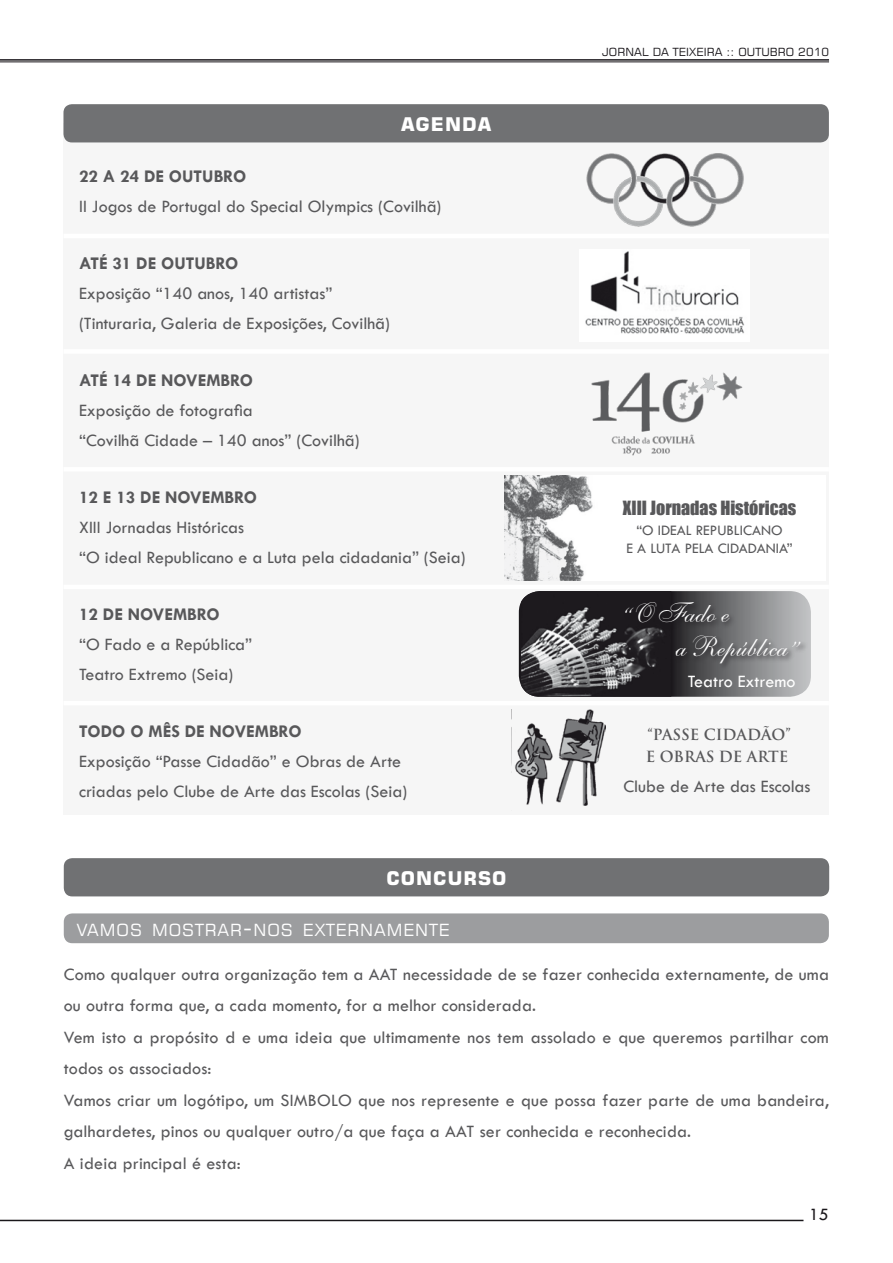
<style>
.page{position:relative;width:893px;height:1263px;background:#fff}
.page>*{position:absolute;margin:0;border:0;box-sizing:border-box;transform-origin:0 0}
.t1{font:28.2px/33.9px "Shelley Allegro Script";color:#fff}
.t2{font:700 18.9px "Square 721 BT";letter-spacing:.055em;color:#fff}
.t3{font:18px/31.5px "Tw Cen";letter-spacing:.01em;color:#58585a}
.t4{font:700 18px "Tw Cen";color:#58585a}
.t5{font:18px "Impact";color:#58585a}
.t6{font:18px "Tw Cen";color:#fff}
.t7{font:18px "Tw Cen";color:#1a171b}
.t8{font:16.8px "Square 721 BT";color:#fff}
.t9{font:15px "Tw Cen";color:#58585a}
.t10{font:700 15px/21.6px "Trajan";color:#58585a}
.t11{font:11.25px "Square 721 BT";letter-spacing:.01em;color:#1a171b}
.s1{font-size:24px}
</style>
<div class="page">
<hr style="left:0;top:59px;width:829px;height:2px;background:#1a171b">
<hr style="left:0;top:62px;width:829px;height:1px;background:#1a171b">
<hr style="left:0;top:1220px;width:803px;height:1px;background:#1a171b">
<div style="left:63px;top:123px;width:766px;height:692px;background:#f6f6f6"></div>
<div style="left:63px;top:104px;width:766px;height:38px;background:#707173;border-radius:9px"></div>
<img style="left:586px;top:153px;width:158px;height:74px">
<img style="left:591px;top:372px;width:152px;height:84px">
<hr style="left:63px;top:234px;width:766px;height:4px;background:#fff">
<div style="left:63px;top:349px;width:766px;height:5px;background:#fff"></div>
<hr style="left:63px;top:467px;width:766px;height:4px;background:#fff">
<hr style="left:63px;top:585px;width:766px;height:4px;background:#fff">
<hr style="left:63px;top:701px;width:766px;height:4px;background:#fff">
<img style="left:585px;top:251px;width:159px;height:83px">
<div style="left:504px;top:475px;width:321px;height:106px;background:#fff"></div>
<img style="left:504px;top:475px;width:89px;height:106px">
<svg style="left:519px;top:591px;width:291px;height:106px;background:#78787a"></svg>
<img style="left:521px;top:591px;width:150px;height:106px">
<div style="left:623px;top:601px;width:270px;height:82px;background:#1a171b;opacity:.75"></div>
<img style="left:515px;top:710px;width:90px;height:96px">
<div style="left:64px;top:858px;width:765px;height:38px;background:#707173;border-radius:9px"></div>
<div style="left:64px;top:913px;width:765px;height:30px;background:#9c9d9f;border-radius:9px"></div>
<p class="t2" style="left:401px;top:113px;width:92px">AGENDA</p>
<p class="t4" style="left:79px;top:165px;width:146px">22 A 24 DE OUTUBRO</p>
<p class="t3" style="left:79px;top:190px;width:364px">II Jogos de Portugal do Special Olympics (Covilhã)</p>
<p class="t4" style="left:79px;top:252px;width:139px">ATÉ 31 DE OUTUBRO</p>
<p class="t3" style="left:79px;top:278px;width:312px;line-height:30px">Exposição “140 anos, 140 artistas” (Tinturaria, Galeria de Exposições, Covilhã)</p>
<p class="t4" style="left:79px;top:369px;width:153px">ATÉ 14 DE NOVEMBRO</p>
<p class="t3" style="left:79px;top:395px;width:282px;line-height:30px">Exposição de fotografia<br>“Covilhã Cidade – 140 anos” (Covilhã)</p>
<p class="t4" style="left:79px;top:486px;width:157px">12 E 13 DE NOVEMBRO</p>
<p class="t3" style="left:79px;top:512px;width:388px;line-height:30px">XIII Jornadas Históricas<br>“O ideal Republicano e a Luta pela cidadania” (Seia)</p>
<p class="t4" style="left:79px;top:603px;width:120px">12 DE NOVEMBRO</p>
<p class="t3" style="left:79px;top:629px;width:175px;line-height:30px">“O Fado e a República”<br>Teatro Extremo (Seia)</p>
<p class="t4" style="left:79px;top:720px;width:22px">TODO</p>
<p class="t4" style="left:130px;top:720px;width:150px">O MÊS DE NOVEMBRO</p>
<p class="t3" style="left:79px;top:746px;width:330px;line-height:30px">Exposição “Passe Cidadão” e Obras de Arte criadas pelo Clube de Arte das Escolas (Seia)</p>
<p class="t2" style="left:386px;top:866px;width:122px">CONCURSO</p>
<p class="t11" style="left:602px;top:44px;width:228px">JORNAL DA TEIXEIRA :: OUTUBRO 2010</p>
<p class="t5" style="left:623px;top:496px;width:175px">XIII Jornadas Históricas</p>
<p class="t9" style="left:636px;top:521px;width:29px">“O ideal</p>
<p class="t9" style="left:696px;top:521px;width:17px">Republicano</p>
<p class="t9" style="left:627px;top:539px;width:39px">e a Luta</p>
<p class="t9" style="left:685px;top:539px;width:8px">pela</p>
<p class="t9" style="left:718px;top:539px;width:9px">cidadania</p>
<p class="t9" style="left:787px;top:539px;width:7px">”</p>
<h1 class="t1" style="left:676px;top:597px;width:125px;text-indent:-55px">“O Fado e<br>a República”</h1>
<p class="t6" style="left:688px;top:671px;width:109px">Teatro Extremo</p>
<p class="t10" style="left:646px;top:724px;width:147px">“PASSE CIDADÃO”<br>E OBRAS DE ARTE</p>
<p class="t3" style="left:623px;top:770px;width:189px">Clube de Arte das Escolas</p>
<p class="t8" style="left:77px;top:919px;width:14px">VAMO</p>
<p class="t8" style="left:130px;top:919px;width:78px">SMOSTRAR</p>
<p class="t8" style="left:243px;top:919px;width:74px"><span class="s1">-</span>NOSEXTERNAMENTE</p>
<p class="t3" style="left:64px;top:958px;width:767px">Como qualquer outra organização tem a AAT necessidade de se fazer conhecida externamente, de uma ou outra forma que, a cada momento, for a melhor considerada.<br>Vem isto a propósito d e uma ideia que ultimamente nos tem assolado e que queremos partilhar com todos os associados:<br>Vamos criar um logótipo, um SIMBOLO que nos represente e que possa fazer parte de uma bandeira, galhardetes, pinos ou qualquer outro/a que faça a AAT ser conhecida e reconhecida.<br>A ideia principal é esta:</p>
<p class="t7" style="left:809px;top:1204px;width:21px">15</p>
</div>
